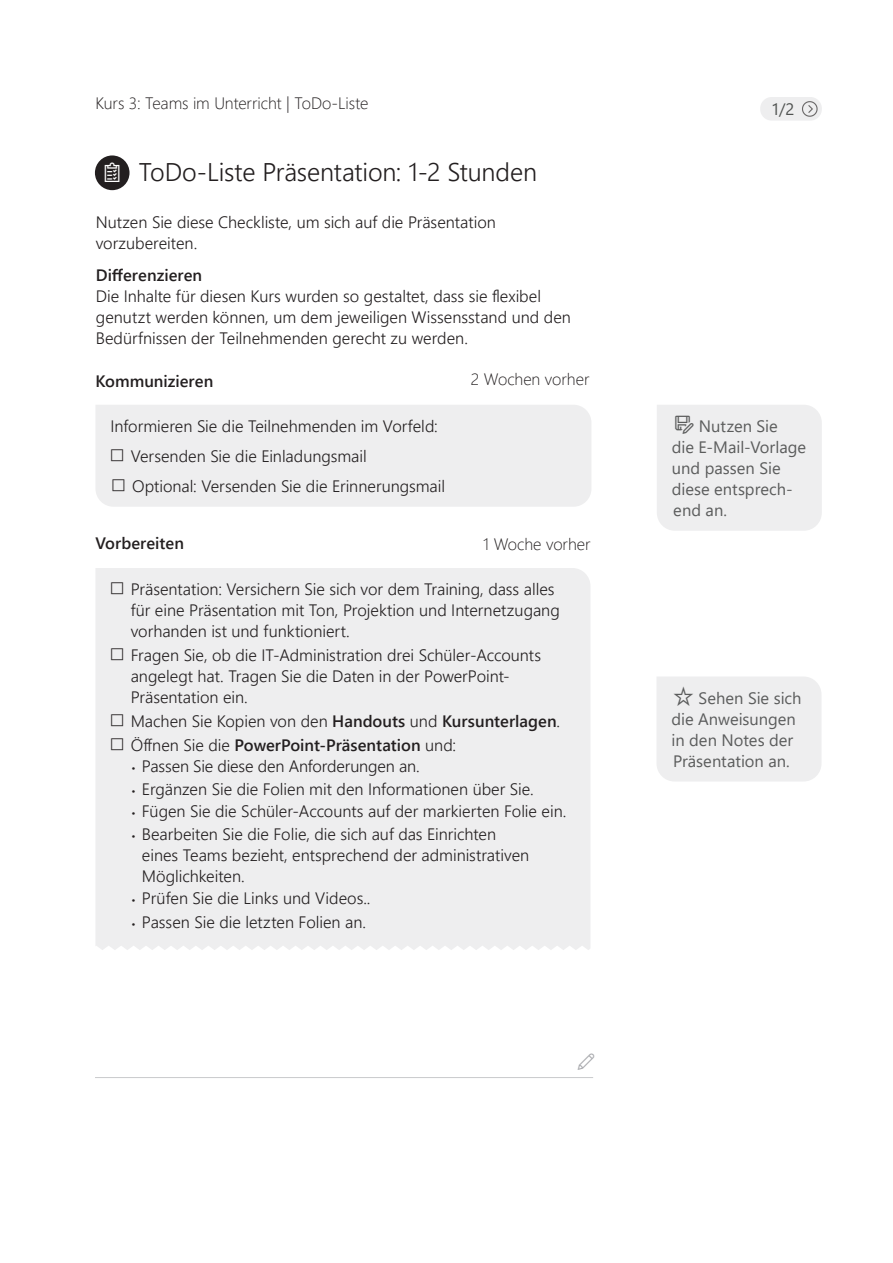
<style>
.page{position:relative;width:893px;height:1263px;background:#fff}
.page>*{position:absolute;margin:0;border:0;box-sizing:border-box;transform-origin:0 0}
.t1{font:300 25.5px "Segoe UI";letter-spacing:-.01em;color:#231f20}
.t2{font:300 16.5px/21px "Segoe UI";color:#231f20}
.t3{font:600 16.5px/24px "Segoe UI";color:#231f20}
.t4{font:16.5px/21px "Segoe UI";color:#5b5c5c}
.t5{font:300 16.5px "Segoe UI";letter-spacing:-.005em;color:#231f20}
.t6{font:16.5px "Segoe UI";color:#4f5250}
.s1{font-family:"Segoe MDL2 Assets";font-weight:400;font-size:13.5px}
.s2{font-weight:300}
.s3{font-size:10.5px}
</style>
<div class="page">
<hr style="left:95px;top:1077px;width:498px;height:1px;background:#c9cacc">
<div style="left:96px;top:568px;width:494px;height:378px;background:#eeeeef"></div>
<div style="left:96px;top:405px;width:495px;height:102px;background:#eeeeef"></div>
<svg style="left:98px;top:946px;width:492px;height:4px"></svg>
<div style="left:760px;top:97px;width:62px;height:24px;background:#eeeeef;border-radius:11px"></div>
<svg style="left:802px;top:101px;width:16px;height:16px"></svg>
<div style="left:95px;top:155px;width:35px;height:35px;background:#231f20;border-radius:50%"></div>
<div style="left:657px;top:405px;width:165px;height:126px;background:#eeeeef"></div>
<div style="left:657px;top:677px;width:164px;height:104px;background:#eeeeef"></div>
<p class="t5" style="left:95px;top:88px;width:274px">Kurs 3: Teams im Unterricht | ToDo-Liste</p>
<h1 class="t1" style="left:139px;top:147px;width:400px">ToDo-Liste Präsentation: 1-2 Stunden</h1>
<p class="t2" style="left:96px;top:210px;width:402px">Nutzen Sie diese Checkliste, um sich auf die Präsentation vorzubereiten.</p>
<p class="t3" style="left:96px;top:262px;width:108px">Differenzieren</p>
<p class="t2" style="left:96px;top:284px;width:477px">Die Inhalte für diesen Kurs wurden so gestaltet, dass sie flexibel genutzt werden können, um dem jeweiligen Wissensstand und den<br>Bedürfnissen der Teilnehmenden gerecht zu werden.</p>
<p class="t3" style="left:95px;top:368px;width:119px">Kommunizieren</p>
<p class="t2" style="left:110px;top:409px;width:336px;line-height:30px">Informieren Sie die Teilnehmenden im Vorfeld: <span class="s1">y</span> Versenden Sie die Einladungsmail<br><span class="s1">y</span> Optional: Versenden Sie die Erinnerungsmail</p>
<p class="t3" style="left:95px;top:530px;width:90px">Vorbereiten</p>
<p class="t5" style="left:471px;top:364px;width:120px">2 Wochen vorher</p>
<p class="t5" style="left:483px;top:528px;width:109px">1 Woche vorher</p>
<p class="t2" style="left:131px;top:577px;width:431px;text-indent:-20px"><span class="s1">y</span> Präsentation: Versichern Sie sich vor dem Training, dass alles für eine Präsentation mit Ton, Projektion und Internetzugang vorhanden ist und funktioniert.</p>
<p class="t2" style="left:131px;top:643px;width:412px;text-indent:-20px"><span class="s1">y</span> Fragen Sie, ob die IT-Administration drei Schüler-Accounts angelegt hat. Tragen Sie die Daten in der PowerPoint-<br>Präsentation ein.</p>
<p class="t3" style="left:110px;top:708px;width:451px"><span class="s1">y</span> <span class="s2">Machen Sie Kopien von den</span> Handouts <span class="s2">und</span> Kursunterlagen<span class="s2">. </span><span class="s1">y</span> <span class="s2">Öffnen Sie die</span> PowerPoint-Präsentation <span class="s2">und:</span></p>
<p class="t2" style="left:131px;top:754px;width:290px"><span class="s3">•</span> Passen Sie diese den Anforderungen an.</p>
<p class="t2" style="left:131px;top:776px;width:404px"><span class="s3">•</span> Ergänzen Sie die Folien mit den Informationen über Sie.</p>
<p class="t2" style="left:131px;top:799px;width:436px"><span class="s3">•</span> Fügen Sie die Schüler-Accounts auf der markierten Folie ein.</p>
<p class="t2" style="left:142px;top:821px;width:389px;text-indent:-10px"><span class="s3">•</span> Bearbeiten Sie die Folie, die sich auf das Einrichten eines Teams bezieht, entsprechend der administrativen<br>Möglichkeiten.</p>
<p class="t2" style="left:131px;top:886px;width:241px"><span class="s3">•</span> Prüfen Sie die Links und Videos..</p>
<p class="t2" style="left:131px;top:910px;width:236px"><span class="s3">•</span> Passen Sie die letzten Folien an.</p>
<p class="t6" style="left:771px;top:94px;width:25px">1/2</p>
<p class="t4" style="left:672px;top:414px;width:136px;text-indent:27px">Nutzen Sie<br>die E-Mail-Vorlage und passen Sie diese entsprech&shy;end an.</p>
<p class="t4" style="left:671px;top:686px;width:131px;text-indent:27px">Sehen Sie sich die Anweisungen in den Notes der<br>Präsentation an.</p>
</div>
